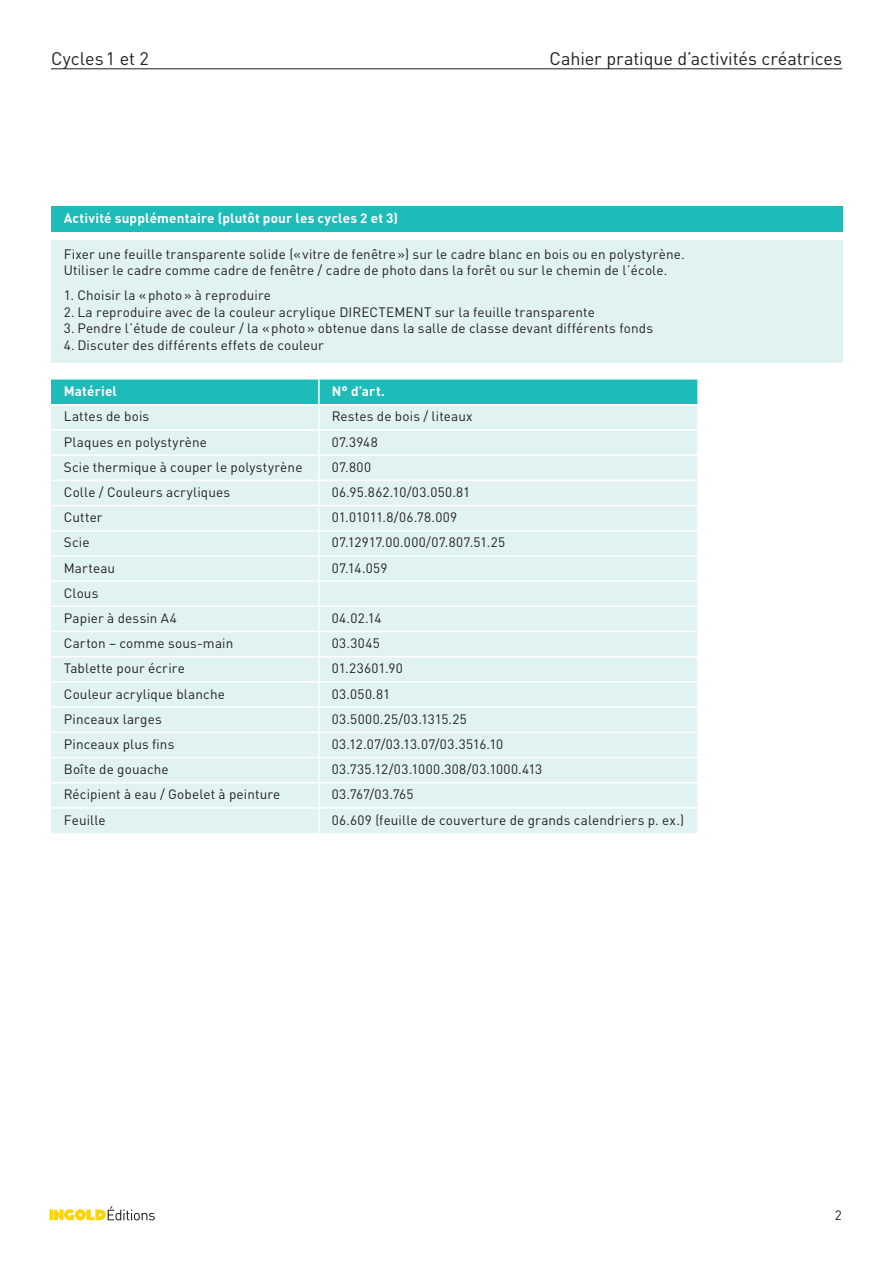
<style>
.page{position:relative;width:893px;height:1263px;background:#fff}
.page>*{position:absolute;margin:0;border:0;box-sizing:border-box;transform-origin:0 0}
.t1{font:18px "DINOT";letter-spacing:-.005em;color:#231f20}
.t2{font:13.5px/16.5px "DINOT";letter-spacing:.01em;color:#231f20}
.t3{font:700 13.5px "DINOT";letter-spacing:.015em;color:#fff}
.t4{font:13.5px "DINOT";letter-spacing:.03em;color:#231f20}
</style>
<div class="page">
<hr style="left:51px;top:69px;width:791px;height:1px;background:#231f20">
<svg style="left:49px;top:1209px;width:4px;height:11px"></svg>
<svg style="left:54px;top:1206px;width:101px;height:14px"></svg>
<div style="left:51px;top:206px;width:791px;height:25px;background:#1dbcb8"></div>
<div style="left:51px;top:240px;width:791px;height:122px;background:#e1f2f2"></div>
<div style="left:51px;top:380px;width:646px;height:24px;background:#1dbcb8"></div>
<div style="left:51px;top:405px;width:646px;height:428px;background:#e1f2f2"></div>
<hr style="left:318px;top:380px;width:2px;height:24px;background:#fff">
<hr style="left:318px;top:405px;width:2px;height:24px;background:#fff">
<hr style="left:51px;top:429px;width:268px;height:2px;background:#fff">
<hr style="left:319px;top:429px;width:378px;height:2px;background:#fff">
<hr style="left:318px;top:431px;width:2px;height:23px;background:#fff">
<hr style="left:51px;top:454px;width:268px;height:2px;background:#fff">
<hr style="left:319px;top:454px;width:378px;height:2px;background:#fff">
<hr style="left:318px;top:456px;width:2px;height:24px;background:#fff">
<hr style="left:51px;top:480px;width:268px;height:1px;background:#fff">
<hr style="left:319px;top:480px;width:378px;height:1px;background:#fff">
<hr style="left:318px;top:481px;width:2px;height:24px;background:#fff">
<hr style="left:51px;top:505px;width:268px;height:1px;background:#fff">
<hr style="left:319px;top:505px;width:378px;height:1px;background:#fff">
<hr style="left:318px;top:506px;width:2px;height:24px;background:#fff">
<hr style="left:51px;top:530px;width:268px;height:1px;background:#fff">
<hr style="left:319px;top:530px;width:378px;height:1px;background:#fff">
<hr style="left:318px;top:531px;width:2px;height:24px;background:#fff">
<hr style="left:51px;top:555px;width:268px;height:2px;background:#fff">
<hr style="left:319px;top:555px;width:378px;height:2px;background:#fff">
<hr style="left:318px;top:557px;width:2px;height:23px;background:#fff">
<hr style="left:51px;top:580px;width:268px;height:2px;background:#fff">
<hr style="left:319px;top:580px;width:378px;height:2px;background:#fff">
<hr style="left:318px;top:582px;width:2px;height:24px;background:#fff">
<hr style="left:51px;top:606px;width:268px;height:1px;background:#fff">
<hr style="left:319px;top:606px;width:378px;height:1px;background:#fff">
<hr style="left:318px;top:607px;width:2px;height:24px;background:#fff">
<hr style="left:318px;top:632px;width:2px;height:24px;background:#fff">
<hr style="left:318px;top:657px;width:2px;height:24px;background:#fff">
<hr style="left:318px;top:683px;width:2px;height:23px;background:#fff">
<hr style="left:318px;top:708px;width:2px;height:23px;background:#fff">
<hr style="left:318px;top:733px;width:2px;height:24px;background:#fff">
<hr style="left:318px;top:758px;width:2px;height:24px;background:#fff">
<hr style="left:318px;top:783px;width:2px;height:24px;background:#fff">
<hr style="left:318px;top:809px;width:2px;height:24px;background:#fff">
<hr style="left:51px;top:631px;width:268px;height:1px;background:#fff">
<hr style="left:319px;top:631px;width:378px;height:1px;background:#fff">
<hr style="left:51px;top:656px;width:268px;height:1px;background:#fff">
<hr style="left:319px;top:656px;width:378px;height:1px;background:#fff">
<hr style="left:51px;top:681px;width:268px;height:2px;background:#fff">
<hr style="left:319px;top:681px;width:378px;height:2px;background:#fff">
<hr style="left:51px;top:706px;width:268px;height:2px;background:#fff">
<hr style="left:319px;top:706px;width:378px;height:2px;background:#fff">
<hr style="left:51px;top:731px;width:268px;height:2px;background:#fff">
<hr style="left:319px;top:731px;width:378px;height:2px;background:#fff">
<hr style="left:51px;top:757px;width:268px;height:1px;background:#fff">
<hr style="left:319px;top:757px;width:378px;height:1px;background:#fff">
<hr style="left:51px;top:782px;width:268px;height:1px;background:#fff">
<hr style="left:319px;top:782px;width:378px;height:1px;background:#fff">
<hr style="left:51px;top:807px;width:268px;height:2px;background:#fff">
<hr style="left:319px;top:807px;width:378px;height:2px;background:#fff">
<h1 class="t1" style="left:51px;top:46px;width:99px">Cycles1 et 2</h1>
<h1 class="t1" style="left:549px;top:46px;width:294px">Cahier pratique d’activités créatrices</h1>
<p class="t3" style="left:64px;top:209px;width:336px">Activité supplémentaire (plutôt pour les cycles 2 et 3)</p>
<p class="t2" style="left:64px;top:245px;width:622px">Fixer une feuille transparente solide («vitre de fenêtre») sur le cadre blanc en bois ou en polystyrène.<br>Utiliser le cadre comme cadre de fenêtre / cadre de photo dans la forêt ou sur le chemin de l’école.</p>
<p class="t2" style="left:64px;top:287px;width:209px">1. Choisir la «photo» à reproduire</p>
<p class="t2" style="left:64px;top:303px;width:533px">2. La reproduire avec de la couleur acrylique DIRECTEMENT sur la feuille transparente</p>
<p class="t2" style="left:64px;top:320px;width:591px">3. Pendre l’étude de couleur / la «photo» obtenue dans la salle de classe devant différents fonds</p>
<p class="t2" style="left:64px;top:336px;width:262px">4. Discuter des différents effets de couleur</p>
<p class="t3" style="left:64px;top:382px;width:55px">Matériel</p>
<p class="t3" style="left:332px;top:382px;width:55px">N° d’art.</p>
<p class="t2" style="left:64px;top:408px;width:87px">Lattes de bois</p>
<p class="t2" style="left:332px;top:408px;width:143px">Restes de bois / liteaux</p>
<p class="t2" style="left:64px;top:433px;width:145px">Plaques en polystyrène</p>
<p class="t2" style="left:332px;top:433px;width:48px">07.3948</p>
<p class="t2" style="left:64px;top:458px;width:240px">Scie thermique à couper le polystyrène</p>
<p class="t2" style="left:332px;top:458px;width:41px">07.800</p>
<p class="t2" style="left:64px;top:483px;width:168px">Colle / Couleurs acryliques</p>
<p class="t2" style="left:332px;top:483px;width:140px">06.95.862.10/03.050.81</p>
<p class="t2" style="left:64px;top:508px;width:40px">Cutter</p>
<p class="t2" style="left:332px;top:508px;width:127px">01.01011.8/06.78.009</p>
<p class="t2" style="left:64px;top:534px;width:27px">Scie</p>
<p class="t2" style="left:332px;top:534px;width:175px">07.12917.00.000/07.807.51.25</p>
<p class="t2" style="left:64px;top:559px;width:53px">Marteau</p>
<p class="t2" style="left:332px;top:559px;width:57px">07.14.059</p>
<p class="t2" style="left:64px;top:580px;width:115px;line-height:25.2px">Clous<br>Papier à dessin A4</p>
<p class="t2" style="left:332px;top:609px;width:51px">04.02.14</p>
<p class="t2" style="left:64px;top:634px;width:171px">Carton – comme sous-main</p>
<p class="t2" style="left:332px;top:634px;width:50px">03.3045</p>
<p class="t2" style="left:64px;top:660px;width:123px">Tablette pour écrire</p>
<p class="t2" style="left:332px;top:660px;width:73px">01.23601.90</p>
<p class="t2" style="left:64px;top:685px;width:163px">Couleur acrylique blanche</p>
<p class="t2" style="left:332px;top:685px;width:60px">03.050.81</p>
<p class="t2" style="left:64px;top:710px;width:100px">Pinceaux larges</p>
<p class="t2" style="left:332px;top:710px;width:137px">03.5000.25/03.1315.25</p>
<p class="t2" style="left:64px;top:735px;width:112px">Pinceaux plus fins</p>
<p class="t2" style="left:332px;top:735px;width:173px">03.12.07/03.13.07/03.3516.10</p>
<p class="t2" style="left:64px;top:760px;width:106px">Boîte de gouache</p>
<p class="t4" style="left:332px;top:760px;width:212px">03.735.12/03.1000.308/03.1000.413</p>
<p class="t2" style="left:64px;top:786px;width:218px">Récipient à eau / Gobelet à peinture</p>
<p class="t2" style="left:332px;top:786px;width:83px">03.767/03.765</p>
<p class="t2" style="left:64px;top:811px;width:43px">Feuille</p>
<p class="t2" style="left:332px;top:811px;width:354px">06.609 (feuille de couverture de grands calendriers p. ex.)</p>
<p class="t2" style="left:835px;top:1207px;width:9px">2</p>
</div>
